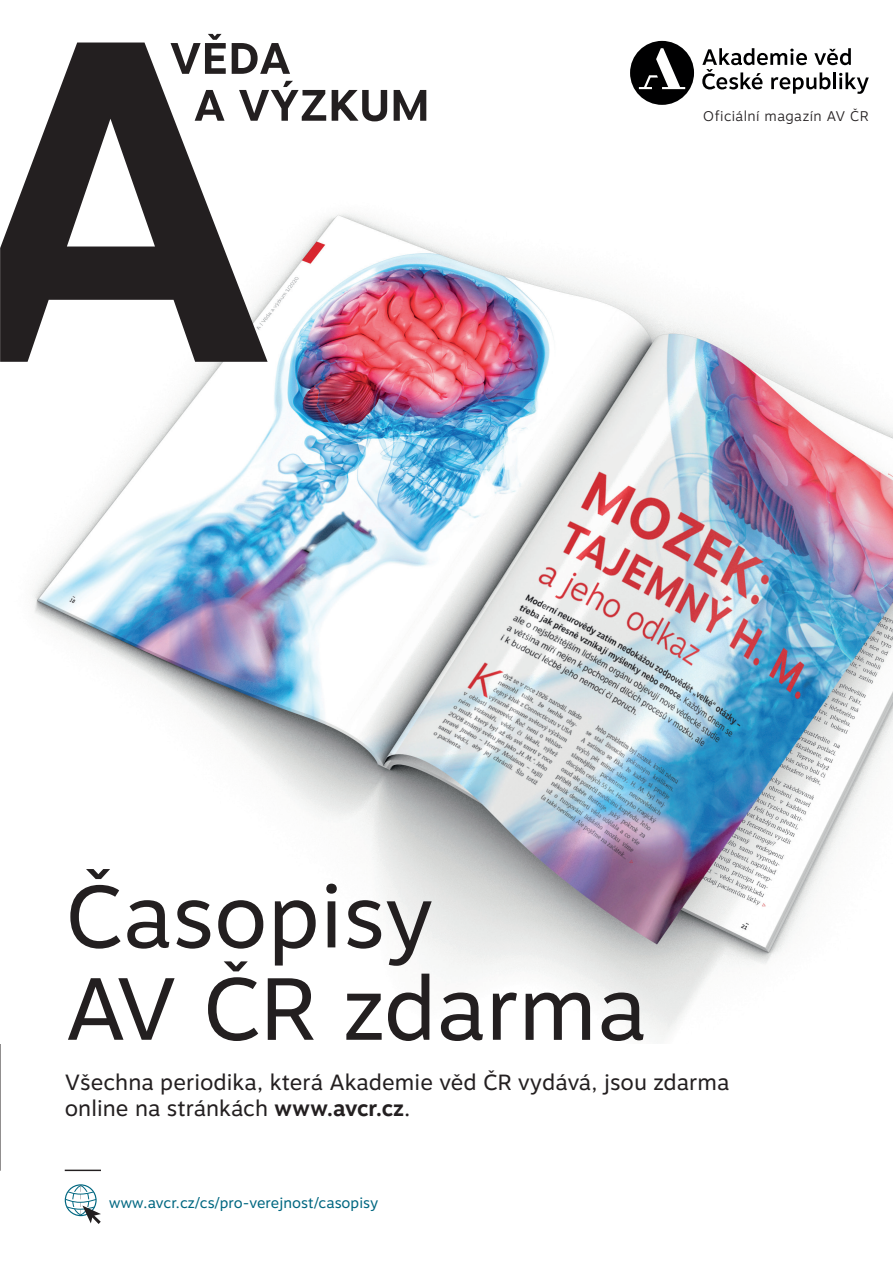
<style>
.page{position:relative;width:893px;height:1263px;background:#fff}
.page>*{position:absolute;margin:0;border:0;box-sizing:border-box;transform-origin:0 0}
.t1{font:87.9px/92.4px "Motiva Sans";color:#231f20}
.t2{font:22.05px/26.4px "Motiva Sans";color:#231f20}
.t3{font:14.7px "Motiva Sans";color:#006781}
.t4{font:300 13.95px "Motiva Sans";letter-spacing:.03em;color:#231f20}
.s1{font-weight:700}
</style>
<div class="page">
<svg style="left:0;top:1044px;width:1px;height:126px"></svg>
<img style="left:33px;top:213px;width:860px;height:825px">
<svg style="left:0;top:43px;width:268px;height:319px;fill:#231f20"></svg>
<hr style="left:65px;top:1169px;width:36px;height:2px;background:#231f20">
<svg style="left:65px;top:1184px;width:36px;height:40px"></svg>
<svg style="left:195px;top:81px;width:231px;height:40px"></svg>
<svg style="left:171px;top:34px;width:119px;height:40px"></svg>
<svg style="left:630px;top:41px;width:64px;height:64px"></svg>
<svg style="left:702px;top:48px;width:167px;height:46px"></svg>
<p class="t4" style="left:703px;top:106px;width:167px">Oficiální magazín AV ČR</p>
<p class="t1" style="left:65px;top:871px;width:583px">Časopisy<br>AV ČR zdarma</p>
<p class="t2" style="left:65px;top:1069px;width:666px">Všechna periodika, která Akademie věd ČR vydává, jsou zdarma online na stránkách <span class="s1">www.avcr.cz</span>.</p>
<p class="t3" style="left:109px;top:1191px;width:271px">www.avcr.cz/cs/pro-verejnost/casopisy</p>
</div>
